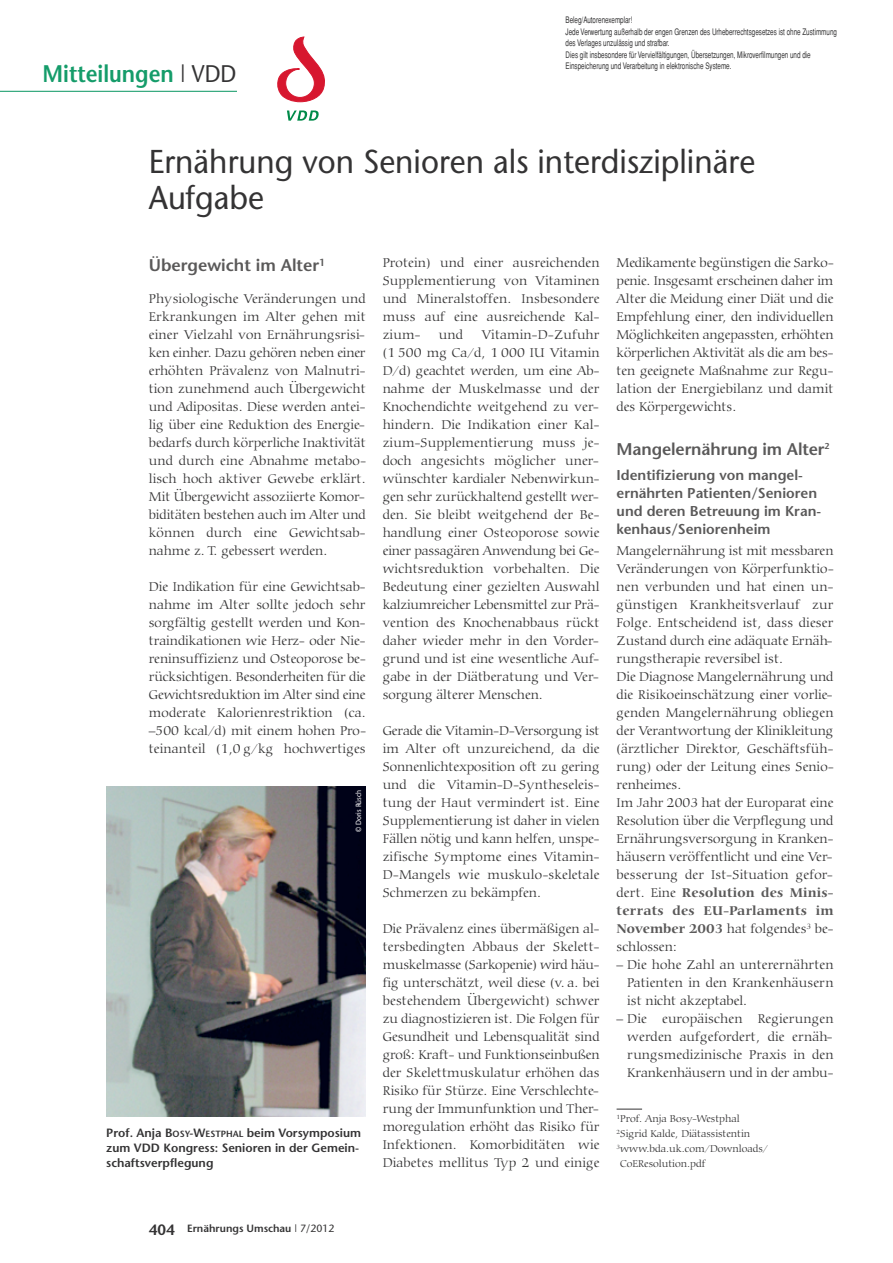
<style>
.page{position:relative;width:893px;height:1263px;background:#fff}
.page>*{position:absolute;margin:0;border:0;box-sizing:border-box;transform-origin:0 0}
.t1{font:33px/36px "Stone Sans";color:#343334;scale:.95 1}
.t2{font:600 24px "Stone Sans";color:#159c6a;scale:.9 1}
.t3{font:600 16.95px "Stone Sans";letter-spacing:-.005em;color:#5a5959}
.t4{font:600 14.25px/18px "Stone Sans";color:#5a5959}
.t5{font:300 13.5px/18px "Carmina BT";letter-spacing:.005em;color:#343334;text-align:justify}
.t6{font:600 12px/15px "Stone Sans";color:#343334}
.t7{font:300 10.5px "Carmina BT";color:#343334}
.t8{font:600 10.5px "Stone Sans";color:#343334}
.t9{font:9px/11.4px "Helvetica";color:#343334;scale:.7 1}
.t10{font:7.5px "Stone Sans";color:#fff;scale:.9 1}
.s1{font-weight:400;color:#343334}
.s2{font-size:9px}
.s3{font-weight:700;color:#5a5959}
.s4{font-size:15px}
.s5{font-weight:400}
</style>
<div class="page">
<hr style="left:0;top:91px;width:237px;height:1px;background:#159c6a">
<svg style="left:287px;top:110px;width:32px;height:11px"></svg>
<svg style="left:277px;top:37px;width:48px;height:65px"></svg>
<img style="left:106px;top:786px;width:260px;height:331px">
<svg style="left:617px;top:1109px;width:25px;height:1px"></svg>
<h2 class="t2" style="left:43px;top:65px;width:217px">Mitteilungen <span class="s1">| VDD</span></h2>
<p class="t9" style="left:566px;top:15px;width:389px">Beleg/Autorenexemplar!<br>Jede Verwertung außerhalb der engen Grenzen des Urheberrechtsgesetzes ist ohne Zustimmung des Verlages unzulässig und strafbar.<br>Dies gilt insbesondere für Vervielfältigungen, Übersetzungen, Mikroverfilmungen und die Einspeicherung und Verarbeitung in elektronische Systeme.</p>
<h1 class="t1" style="left:149px;top:147px;width:640px">Ernährung von Senioren als interdisziplinäre<br>Aufgabe</h1>
<p class="t3" style="left:149px;top:259px;width:178px">Übergewicht im Alter<sup>1</sup></p>
<p class="t5" style="left:149px;top:291px;width:219px">Physiologische Veränderungen und Erkrankungen im Alter gehen mit einer Vielzahl von Ernährungsrisi&shy;ken einher. Dazu gehören neben einer erhöhten Prävalenz von Malnutri&shy;tion zunehmend auch Übergewicht und Adipositas. Diese werden antei&shy;lig über eine Reduktion des Energie&shy;bedarfs durch körperliche Inaktivität und durch eine Abnahme metabo&shy;lisch hoch aktiver Gewebe erklärt.<br>Mit Übergewicht assoziierte Komor&shy;biditäten bestehen auch im Alter und können durch eine Gewichtsab&shy;nahme z. T. gebessert werden.</p>
<p class="t5" style="left:149px;top:579px;width:219px">Die Indikation für eine Gewichtsab&shy;nahme im Alter sollte jedoch sehr sorgfältig gestellt werden und Kon&shy;traindikationen wie Herz- oder Nie&shy;reninsuffizienz und Osteoporose be&shy;rücksichtigen. Besonderheiten für die Gewichtsreduktion im Alter sind eine moderate Kalorienrestriktion (ca. –500 kcal/d) mit einem hohen Pro&shy;teinanteil (1,0 g/kg hochwertiges</p>
<p class="t10" style="left:355px;top:832px;width:48px;rotate:-90deg">© Doris Rüsch</p>
<p class="t6" style="left:106px;top:1127px;width:256px">Prof. Anja B<span class="s2">OSY</span>-W<span class="s2">ESTPHAL</span> beim Vorsymposium zum VDD Kongress: Senioren in der Gemein&shy;schaftsverpflegung</p>
<p class="t5" style="left:383px;top:255px;width:218px">Protein) und einer ausreichenden Supplementierung von Vitaminen und Mineralstoffen. Insbesondere muss auf eine ausreichende Kal&shy;zium-</p>
<p class="t5" style="left:383px;top:327px;width:218px;text-indent:99px">Vitamin-D-Zufuhr (1 500 mg Ca/d, 1 000 IU Vitamin D/d) geachtet werden, um eine Ab&shy;nahme der Muskelmasse und der Knochendichte weitgehend zu ver&shy;hindern. Die Indikation einer Kal&shy;zium-Supplementierung muss je&shy;doch angesichts möglicher uner&shy;wünschter kardialer Nebenwirkun&shy;gen sehr zurückhaltend gestellt wer&shy;den. Sie bleibt weitgehend der Be&shy;handlung einer Osteoporose sowie einer passagären Anwendung bei Ge&shy;wichtsreduktion vorbehalten. Die Bedeutung einer gezielten Auswahl kalziumreicher Lebensmittel zur Prä&shy;vention des Knochenabbaus rückt daher wieder mehr in den Vorder&shy;grund und ist eine wesentliche Auf&shy;gabe in der Diätberatung und Ver&shy;sorgung älterer Menschen.</p>
<p class="t5" style="left:383px;top:723px;width:218px">Gerade die Vitamin-D-Versorgung ist im Alter oft unzureichend, da die Sonnenlichtexposition oft zu gering und die Vitamin-D-Syntheseleis&shy;tung der Haut vermindert ist. Eine Supplementierung ist daher in vielen Fällen nötig und kann helfen, unspe&shy;zifische Symptome eines Vitamin-D-Mangels wie muskulo-skeletale Schmerzen zu bekämpfen.</p>
<p class="t5" style="left:383px;top:921px;width:218px">Die Prävalenz eines übermäßigen al&shy;tersbedingten Abbaus der Skelett&shy;muskelmasse (Sarkopenie) wird häu&shy;fig unterschätzt, weil diese (v. a. bei bestehendem Übergewicht) schwer zu diagnostizieren ist. Die Folgen für Gesundheit und Lebensqualität sind groß: Kraft- und Funktionseinbußen der Skelettmuskulatur erhöhen das Risiko für Stürze. Eine Verschlechte&shy;rung der Immunfunktion und Ther&shy;moregulation erhöht das Risiko für Infektionen. Komorbiditäten wie Diabetes mellitus Typ 2 und einige</p>
<p class="t5" style="left:439px;top:327px;width:26px">und</p>
<p class="t5" style="left:617px;top:255px;width:219px">Medikamente begünstigen die Sarko&shy;penie. Insgesamt erscheinen daher im Alter die Meidung einer Diät und die Empfehlung einer, den individuellen Möglichkeiten angepassten, erhöhten körperlichen Aktivität als die am bes&shy;ten geeignete Maßnahme zur Regu&shy;lation der Energiebilanz und damit des Körpergewichts.</p>
<p class="t3" style="left:617px;top:442px;width:214px">Mangelernährung im Alter<sup>2</sup></p>
<p class="t4" style="left:617px;top:467px;width:206px">Identifizierung von mangel&shy;ernährten Patienten/Senioren und deren Betreuung im Kran&shy;kenhaus/Seniorenheim</p>
<p class="t5" style="left:617px;top:543px;width:219px;text-align:left">Mangelernährung ist mit messbaren Veränderungen von Körperfunktio&shy;nen verbunden und hat einen un&shy;günstigen Krankheitsverlauf zur Folge. Entscheidend ist, dass dieser Zustand durch eine adäquate Ernäh&shy;rungstherapie reversibel ist.<br>Die Diagnose Mangelernährung und die Risikoeinschätzung einer vorlie&shy;genden Mangelernährung obliegen der Verantwortung der Klinikleitung (ärztlicher Direktor, Geschäftsfüh&shy;rung) oder der Leitung eines Senio&shy;renheimes.<br>Im Jahr 2003 hat der Europarat eine Resolution über die Verpflegung und Ernährungsversorgung in Kranken&shy;häusern veröffentlicht und eine Ver&shy;besserung der Ist-Situation gefor&shy;dert. Eine <span class="s3">Resolution des Minis&shy;terrats des EU-Parlaments im November 2003</span> hat folgendes<sup>3</sup> be&shy;schlossen:</p>
<p class="t5" style="left:627px;top:957px;width:208px;text-indent:-11px">– Die hohe Zahl an unterernährten Patienten in den Krankenhäusern ist nicht akzeptabel.</p>
<p class="t5" style="left:627px;top:1011px;width:208px;text-indent:-11px">– Die europäischen Regierungen werden aufgefordert, die ernäh&shy;rungsmedizinische Praxis in den Krankenhäusern und in der ambu-</p>
<p class="t7" style="left:617px;top:1115px;width:125px"><sup>1</sup>Prof. Anja Bosy-Westphal</p>
<p class="t7" style="left:617px;top:1130px;width:135px"><sup>2</sup>Sigrid Kalde, Diätassistentin</p>
<p class="t7" style="left:617px;top:1145px;width:153px"><sup>3</sup>www.bda.uk.com/Downloads/</p>
<p class="t7" style="left:620px;top:1160px;width:87px">CoEResolution.pdf</p>
<p class="t8" style="left:149px;top:1225px;width:187px"><span class="s4">404</span> Ernährungs Umschau <span class="s5">| 7/2012</span></p>
</div>
